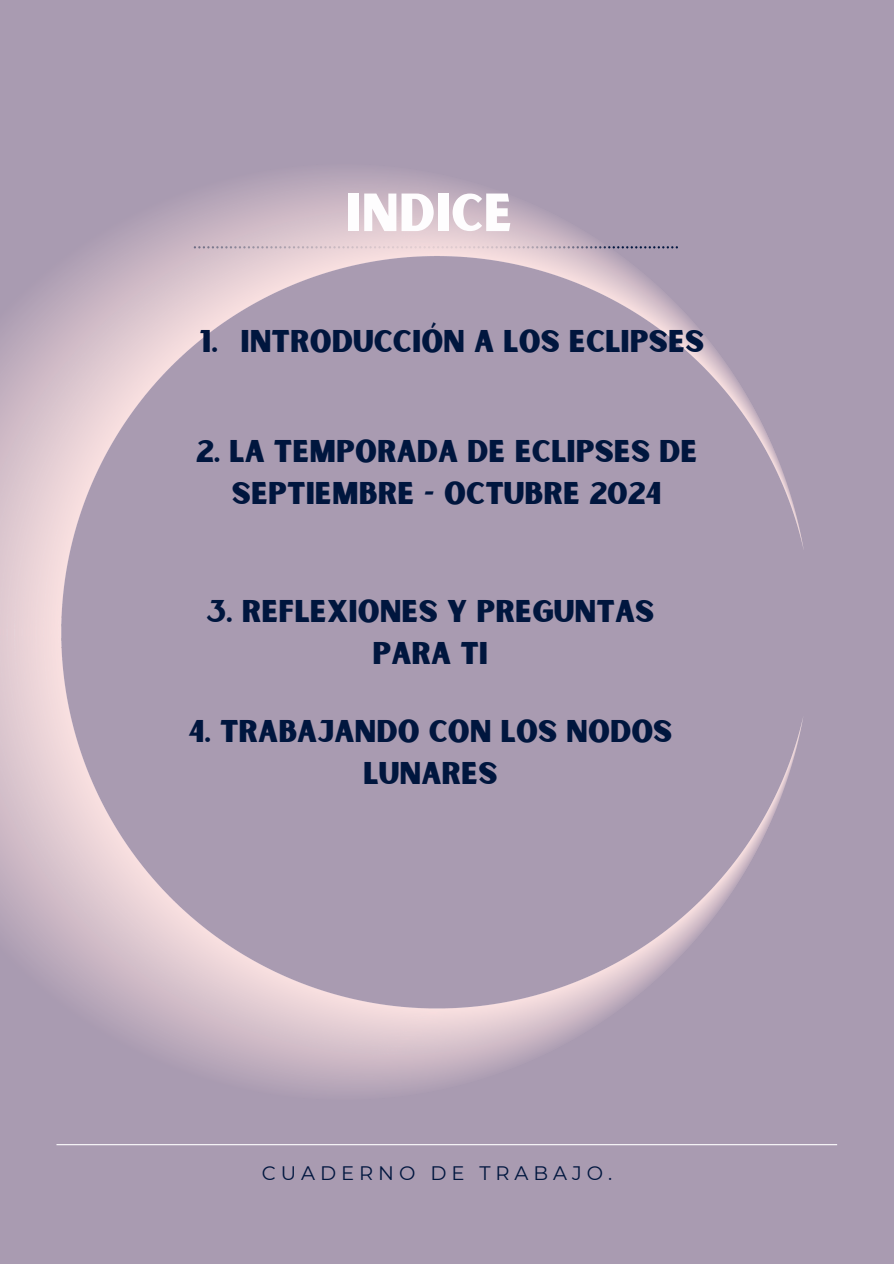
<style>
.page{position:relative;width:894px;height:1264px;background:#fff}
.page>*{position:absolute;margin:0;border:0;box-sizing:border-box;transform-origin:0 0}
.t1{font:51.15px "Sunborn Sans One";color:#fefdfe}
.t2{font:30px/41.7px "Sunborn Sans One";color:#00163e;text-align:center}
.t3{font:19.5px "Montserrat";letter-spacing:.255em;color:#00163e}
</style>
<div class="page">
<div style="left:0;top:0;width:893px;height:1263px;background:#a99bb1"></div>
<hr style="left:56px;top:1144px;width:780px;height:1px;background:#fefdfe">
<img style="left:0;top:174px;width:803px;height:916px">
<p class="t1" style="left:346px;top:180px;width:168px">INDICE</p>
<h2 class="t2" style="left:200px;top:322px;width:505px">1. INTRODUCCIÓN A LOS ECLIPSES</h2>
<h2 class="t2" style="left:196px;top:432px;width:503px">2. LA TEMPORADA DE ECLIPSES DE<br>SEPTIEMBRE - OCTUBRE 2024</h2>
<h2 class="t2" style="left:206px;top:592px;width:449px">3. REFLEXIONES Y PREGUNTAS<br>PARA TI</h2>
<p class="t2" style="left:188px;top:712px;width:485px">4. TRABAJANDO CON LOS NODOS<br>LUNARES</p>
<h1 class="t3" style="left:262px;top:1160px;width:352px">CUADERNO DE TRABAJO.</h1>
</div>
